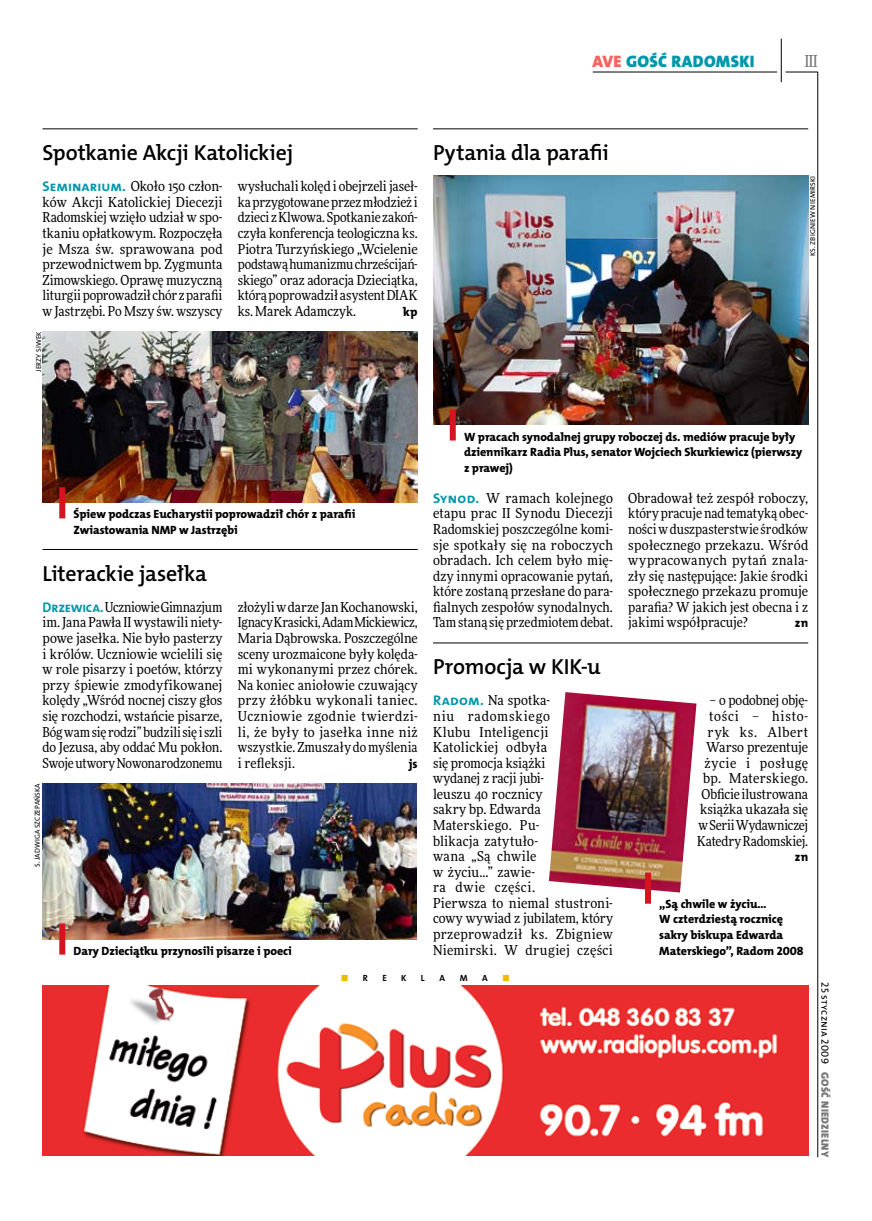
<style>
.page{position:relative;width:872px;height:1221px;background:#fff}
.page>*{position:absolute;margin:0;border:0;box-sizing:border-box;transform-origin:0 0}
.t1{font:21.9px "The Mix HP6 Se Bld";letter-spacing:-.01em;color:#000}
.t2{font:16.65px "The Mix HP9 Blk";letter-spacing:.02em;color:#0097aa}
.t3{font:500 16.5px "Freeday Narrow";color:#787779;scale:.9 1}
.t4{font:13.8px/15.6px "Freeday Narrow News";letter-spacing:.005em;color:#000;text-align:justify}
.t5{font:12.45px "The Mix HP8 Ex Bld";color:#000}
.t6{font:12px/15.6px "The Mix HP8 Ex Bld";letter-spacing:-.005em;color:#000}
.t7{font:10.5px "The Mix HP9 Blk";letter-spacing:.025em;color:#787779}
.t8{font:10.5px "The Mix HP5 Plain";letter-spacing:.02em;color:#000}
.t9{font:9px "The Mix HP7 Bld";color:#000}
.t10{font:9px "The Mix HP7 Bld";color:#f2b900}
.t11{font:7.2px "The Mix HP5 Plain";letter-spacing:.015em;color:#000}
.s1{color:#f7635f}
.s2{font-family:"The Mix HP7 Bld";font-size:13.95px;color:#0097aa}
.s3{color:#000}
</style>
<div class="page">
<hr style="left:817px;top:72px;width:1px;height:1084px;background:#000">
<hr style="left:781px;top:39px;width:1px;height:43px;background:#000">
<hr style="left:785px;top:72px;width:32px;height:1px;background:#000">
<hr style="left:592px;top:72px;width:185px;height:1px;background:#000">
<img style="left:43px;top:985px;width:765px;height:170px">
<hr style="left:433px;top:129px;width:375px;height:1px;background:#000">
<img style="left:433px;top:176px;width:375px;height:249px">
<div style="left:450px;top:409px;width:6px;height:31px;background:#d4151f"></div>
<hr style="left:43px;top:549px;width:375px;height:1px;background:#000">
<img style="left:43px;top:783px;width:374px;height:156px">
<div style="left:59px;top:923px;width:6px;height:31px;background:#d4151f"></div>
<hr style="left:43px;top:129px;width:375px;height:1px;background:#000">
<img style="left:43px;top:331px;width:375px;height:172px">
<div style="left:59px;top:487px;width:6px;height:31px;background:#d4151f"></div>
<hr style="left:433px;top:642px;width:375px;height:1px;background:#000">
<img style="left:549px;top:692px;width:147px;height:200px">
<div style="left:645px;top:872px;width:6px;height:31px;background:#d4151f"></div>
<p class="t2" style="left:592px;top:50px;width:164px"><span class="s1">AVE</span> GOŚĆ RADOMSKI</p>
<p class="t3" style="left:804px;top:50px;width:16px">III</p>
<h1 class="t1" style="left:43px;top:139px;width:252px">Spotkanie Akcji Katolickiej</h1>
<p class="t4" style="left:43px;top:178px;width:181px"><span class="s2">Seminarium.</span> Około 150 człon&shy;ków Akcji Katolickiej Diecezji Radomskiej wzięło udział w spo&shy;tkaniu opłatkowym. Rozpoczęła je Msza św. sprawowana pod przewodnictwem bp. Zygmunta Zimowskiego. Oprawę muzyczną liturgii poprowadził chór z parafii w Jastrzębi. Po Mszy św. wszyscy</p>
<p class="t4" style="left:238px;top:178px;width:181px">wysłuchali kolęd i obejrzeli jaseł&shy;ka przygotowane przez młodzież i dzieci z Klwowa. Spotkanie zakoń&shy;czyła konferencja teologiczna ks.<br>Piotra Turzyńskiego „Wcielenie podstawą humanizmu chrześcijań&shy;skiego” oraz adoracja Dzieciątka, którą poprowadził asystent DIAK ks. Marek Adamczyk.</p>
<p class="t5" style="left:403px;top:304px;width:16px">kp</p>
<p class="t11" style="left:34px;top:372px;width:41px;rotate:-90deg">Jerzy Siwek</p>
<h1 class="t1" style="left:433px;top:139px;width:177px">Pytania dla parafii</h1>
<p class="t11" style="left:808px;top:256px;width:81px;rotate:-90deg">Ks. Zbigniew N iemirski</p>
<p class="t6" style="left:74px;top:506px;width:283px">Śpiew podczas Eucharystii poprowadził chór z parafii<br>Zwiastowania NMP w Jastrzębi</p>
<h1 class="t1" style="left:43px;top:559px;width:166px">Literackie jasełka</h1>
<p class="t4" style="left:43px;top:599px;width:181px"><span class="s2">Drzewica.</span> Uczniowie Gimnazjum im. Jana Pawła II wystawili niety&shy;powe jasełka. Nie było pasterzy i królów. Uczniowie wcielili się w role pisarzy i poetów, którzy przy śpiewie zmodyfikowanej kolędy „Wśród nocnej ciszy głos się rozchodzi, wstańcie pisarze, Bóg wam się rodzi” budzili się iszli do Jezusa, aby oddać Mu pokłon.<br>Swoje utwory Nowonarodzonemu</p>
<p class="t4" style="left:238px;top:599px;width:181px">złożyli wdarze Jan Kochanowski, Ignacy Krasicki, Adam Mickiewicz, Maria Dąbrowska. Poszczególne sceny urozmaicone były kolęda&shy;mi wykonanymi przez chórek.<br>Na koniec aniołowie czuwający przy żłóbku wykonali taniec.<br>Uczniowie zgodnie twierdzi&shy;li, że były to jasełka inne niż wszystkie. Zmuszały do myślenia i refleksji.</p>
<p class="t5" style="left:409px;top:755px;width:11px">js</p>
<p class="t11" style="left:33px;top:866px;width:85px;rotate:-90deg">s. Jadwiga Szczepańska</p>
<p class="t6" style="left:74px;top:942px;width:220px">Dary Dzieciątku przynosili pisarze i poeci</p>
<p class="t6" style="left:464px;top:429px;width:340px">W pracach synodalnej grupy roboczej ds. mediów pracuje były dziennikarz Radia Plus, senator Wojciech Skurkiewicz (pierwszy z prawej)</p>
<p class="t4" style="left:433px;top:490px;width:181px"><span class="s2">Synod.</span> W ramach kolejnego etapu prac II Synodu Diecezji Radomskiej poszczególne komi&shy;sje spotkały się na roboczych obradach. Ich celem było mię&shy;dzy innymi opracowanie pytań, które zostaną przesłane do para&shy;fialnych zespołów synodalnych.<br>Tam staną się przedmiotem debat.</p>
<p class="t4" style="left:628px;top:490px;width:181px">Obradował też zespół roboczy, który pracuje nad tematyką obec&shy;ności w duszpasterstwie środków społecznego przekazu. Wśród wypracowanych pytań znala&shy;zły się następujące: Jakie środki społecznego przekazu promuje parafia? W jakich jest obecna i z jakimi współpracuje?</p>
<p class="t5" style="left:795px;top:615px;width:15px">zn</p>
<h1 class="t1" style="left:433px;top:652px;width:169px">Promocja w KIK-u</h1>
<p class="t4" style="left:433px;top:692px;width:181px;text-align:left"><span class="s2">Radom.</span> Na spotka-<br>niu radomskiego<br>Klubu Inteligencji<br>Katolickiej odbyła<br>się promocja książki<br>wydanej z racji jubi-<br>leuszu 40 rocznicy<br>sakry bp. Edwarda<br>Materskiego. Pu-<br>blikacja zatytuło-<br>wana „Są chwile<br>w życiu...” zawie-<br>ra dwie części.<br>Pierwsza to niemal stustroni&shy;cowy wywiad z jubilatem, który przeprowadził ks. Zbigniew<br>Niemirski. W drugiej części</p>
<p class="t4" style="left:697px;top:692px;width:113px;text-align:right">– o podobnej obję&shy;tości – histo&shy;ryk ks. Albert<br>Warso prezentuje życie i posługę bp. Materskiego.<br>Obficie ilustrowana książka ukazała się wSerii Wydawniczej<br>Katedry Radomskiej.</p>
<p class="t5" style="left:795px;top:848px;width:15px">zn</p>
<p class="t6" style="left:659px;top:896px;width:146px">„Są chwile w życiu...<br>W czterdziestą rocznicę sakry biskupa Edwarda<br>Materskiego”, Radom 2008</p>
<p class="t10" style="left:341px;top:972px;width:28px">■ <span class="s3">r</span></p>
<p class="t9" style="left:382px;top:972px;width:6px">e</p>
<p class="t9" style="left:401px;top:972px;width:6px">k</p>
<p class="t9" style="left:421px;top:972px;width:5px">l</p>
<p class="t9" style="left:439px;top:972px;width:7px">a</p>
<p class="t9" style="left:460px;top:972px;width:9px">m</p>
<p class="t9" style="left:482px;top:972px;width:7px">a</p>
<p class="t10" style="left:502px;top:972px;width:9px">■</p>
<p class="t8" style="left:832px;top:982px;width:83px;rotate:90deg">25 stycznia 2009</p>
<p class="t7" style="left:832px;top:1071px;width:87px;rotate:90deg">GOŚĆ NIEDZIELNY</p>
</div>
